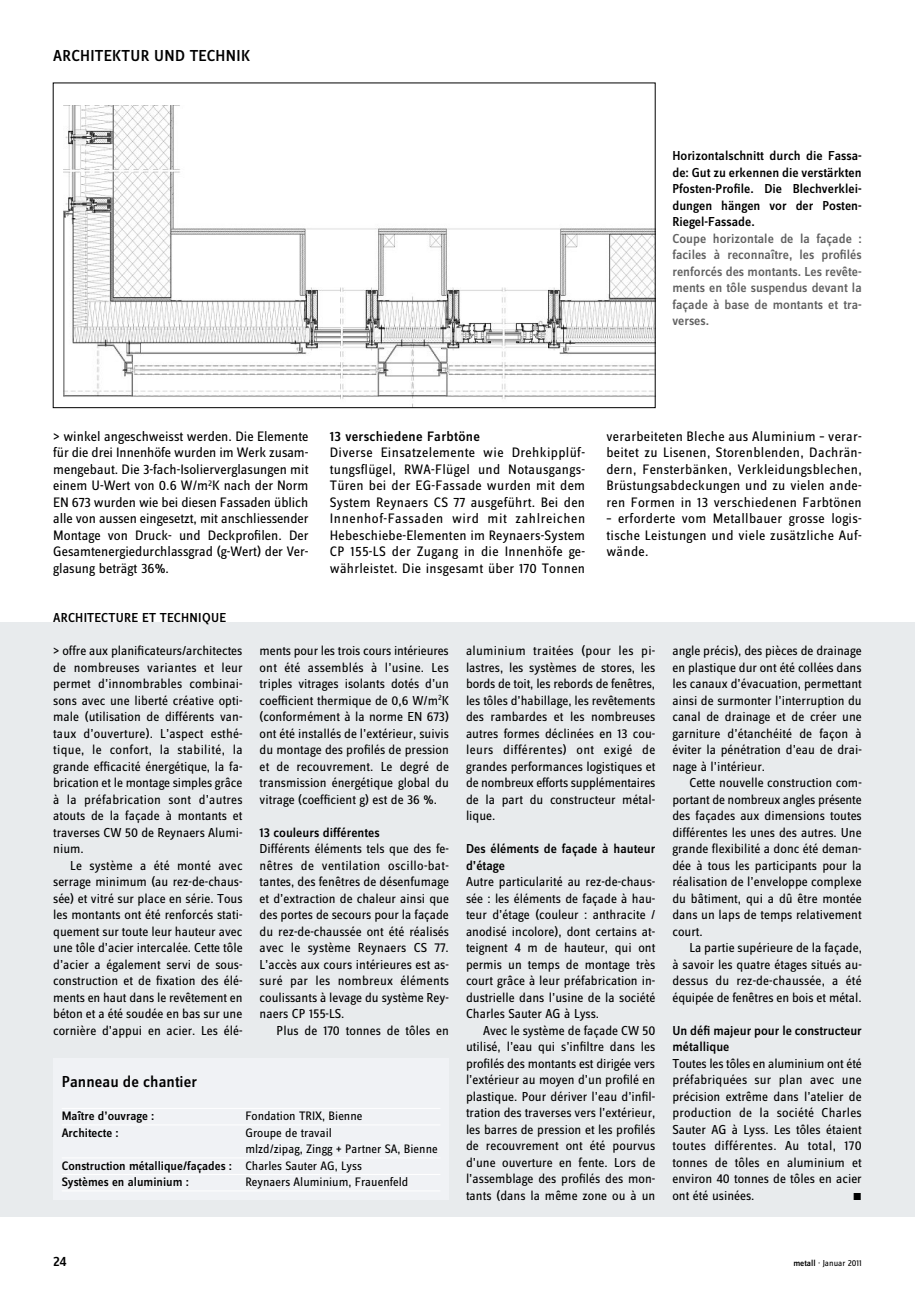
<style>
.page{position:relative;width:915px;height:1293px;background:#fff}
.page>*{position:absolute;margin:0;border:0;box-sizing:border-box;transform-origin:0 0}
.t1{font:16.5px "Zine Sans Dis Medium Roman OV COZLAA";letter-spacing:.02em;color:#000}
.t2{font:14.25px/16.5px "Zine Sans Dis Regular Roman OV IOZLAA";letter-spacing:.02em;color:#000;text-align:justify}
.t3{font:14.25px "Zine Sans Dis Medium Roman OV COZLAA";letter-spacing:.02em;color:#000}
.t4{font:13.5px/16.5px "Zine Sans Dis Regular Roman OV IOZLAA";color:#000;text-align:justify}
.t5{font:13.5px/16.5px "Zine Sans Dis Medium Roman OV COZLAA";color:#000}
.t6{font:13.5px/16.5px "Zine Sans Dis Medium Roman OV COZLAA";color:#626262;text-align:justify}
.t7{font:13.5px "Zine Sans Dis Medium Roman OV COZLAA";letter-spacing:.02em;color:#000}
.t8{font:12.75px/16.5px "Zine Sans Dis Medium Roman OV COZLAA";color:#000}
.t9{font:12.75px/16.5px "Zine Sans Dis Regular Roman OV IOZLAA";color:#000}
.t10{font:10.5px "Zine Sans Dis Regular Roman Exp OV MOZLAA";color:#000}
.t11{font:9px "Zine Sans Dis Regular Roman OV IOZLAA";color:#000}
.s1{font-family:"Zine Sans Dis Regular Roman OV IOZLAA"}
.s2{font-family:"Zine Sans Dis Medium Roman OV COZLAA"}
</style>
<div class="page">
<div style="left:0;top:622px;width:914px;height:594px;background:#e8ebed"></div>
<div style="left:53px;top:1058px;width:396px;height:142px;background:#f0f2f5"></div>
<hr style="left:62px;top:1108px;width:378px;height:1px;background:#fff">
<hr style="left:62px;top:1124px;width:378px;height:1px;background:#fff">
<hr style="left:62px;top:1157px;width:378px;height:1px;background:#fff">
<hr style="left:62px;top:1174px;width:378px;height:1px;background:#fff">
<hr style="left:62px;top:1190px;width:378px;height:1px;background:#fff">
<img style="left:64px;top:105px;width:589px;height:301px">
<p class="t1" style="left:53px;top:46px;width:198px">architektur und technik</p>
<p class="t5" style="left:672px;top:147px;width:191px;text-align:justify">horizontalschnitt durch die fassa&shy;de: gut zu erkennen die verstärkten pfosten-profile. die blechverklei&shy;dungen hängen vor der posten&shy;riegel-fassade.</p>
<p class="t6" style="left:672px;top:230px;width:191px">coupe horizontale de la façade : faciles à reconnaître, les profilés renforcés des montants. les revête&shy;ments en tôle suspendus devant la façade à base de montants et tra&shy;verses.</p>
<p class="t2" style="left:53px;top:428px;width:257px">&gt; winkel angeschweisst werden. Die Elemente für die drei Innenhöfe wurden im Werk zusam&shy;mengebaut. Die 3-fach-Isolierverglasungen mit einem U-Wert von 0.6 W/m<sup>2</sup>K nach der Norm EN 673 wurden wie bei diesen Fassaden üblich alle von aussen eingesetzt, mit anschliessender Montage von Druck- und Deckprofilen. Der Gesamtenergiedurchlassgrad (g-Wert) der Ver&shy;glasung beträgt 36%.</p>
<p class="t3" style="left:330px;top:427px;width:152px">13 verschiedene farbtöne</p>
<p class="t2" style="left:330px;top:444px;width:257px">Diverse Einsatzelemente wie Drehkipplüf&shy;tungsflügel, RWA-Flügel und Notausgangs-Türen bei der EG-Fassade wurden mit dem System Reynaers CS 77 ausgeführt. Bei den Innenhof-Fassaden wird mit zahlreichen Hebeschiebe-Elementen im Reynaers-System CP 155-LS der Zugang in die Innenhöfe ge&shy;währleistet. Die insgesamt über 170 Tonnen</p>
<p class="t7" style="left:53px;top:610px;width:174px">architecture et technique</p>
<p class="t2" style="left:606px;top:428px;width:257px">verarbeiteten Bleche aus Aluminium – verar&shy;beitet zu Lisenen, Storenblenden, Dachrän&shy;dern, Fensterbänken, Verkleidungsblechen, Brüstungsabdeckungen und zu vielen ande&shy;ren Formen in 13 verschiedenen Farbtönen</p>
<p class="t2" style="left:606px;top:510px;width:257px">– erforderte vom Metallbauer grosse logis&shy;tische Leistungen und viele zusätzliche Auf&shy;wände.</p>
<p class="t4" style="left:53px;top:642px;width:191px">&gt; offre aux planificateurs/architectes de nombreuses variantes et leur permet d’innombrables combinai&shy;sons avec une liberté créative opti&shy;male (utilisation de différents van&shy;taux d’ouverture). L’aspect esthé&shy;tique, le confort, la stabilité, la grande efficacité énergétique, la fa&shy;brication et le montage simples grâce à la préfabrication sont d’autres atouts de la façade à montants et traverses CW 50 de Reynaers Alumi&shy;nium.</p>
<p class="t4" style="left:53px;top:857px;width:191px;text-indent:17px">Le système a été monté avec serrage minimum (au rez-de-chaus&shy;sée) et vitré sur place en série. Tous les montants ont été renforcés stati&shy;quement sur toute leur hauteur avec une tôle d’acier intercalée. Cette tôle d’acier a également servi de sous&shy;construction et de fixation des élé&shy;ments en haut dans le revêtement en béton et a été soudée en bas sur une cornière d’appui en acier. Les élé-</p>
<p class="t4" style="left:259px;top:642px;width:191px">ments pour les trois cours intérieures ont été assemblés à l’usine. Les triples vitrages isolants dotés d’un coefficient thermique de 0,6 W/m<sup>2</sup>K (conformément à la norme EN 673) ont été installés de l’extérieur, suivis du montage des profilés de pression et de recouvrement. Le degré de transmission énergétique global du vitrage (coefficient g) est de 36 %.</p>
<p class="t5" style="left:259px;top:824px;width:122px">13 couleurs différentes</p>
<p class="t4" style="left:259px;top:840px;width:191px">Différents éléments tels que des fe&shy;nêtres de ventilation oscillo-bat&shy;tantes, des fenêtres de désenfumage et d’extraction de chaleur ainsi que des portes de secours pour la façade du rez-de-chaussée ont été réalisés avec le système Reynaers CS 77.<br>L’accès aux cours intérieures est as&shy;suré par les nombreux éléments coulissants à levage du système Rey&shy;naers CP 155-LS.</p>
<p class="t4" style="left:276px;top:1022px;width:174px">Plus de 170 tonnes de tôles en</p>
<p class="t1" style="left:62px;top:1072px;width:137px">panneau de chantier</p>
<p class="t8" style="left:62px;top:1107px;width:94px">maître d’ouvrage :</p>
<p class="t9" style="left:245px;top:1107px;width:119px">Fondation TRIX, Bienne</p>
<p class="t8" style="left:62px;top:1124px;width:59px">architecte :</p>
<p class="t9" style="left:245px;top:1124px;width:194px">Groupe de travail<br>mlzd/zipag, Zingg + Partner SA, Bienne</p>
<p class="t8" style="left:62px;top:1157px;width:301px">construction métallique/façades : <span class="s1">Charles Sauter AG, Lyss </span>systèmes en aluminium :</p>
<p class="t9" style="left:245px;top:1173px;width:164px">Reynaers Aluminium, Frauenfeld</p>
<p class="t4" style="left:466px;top:642px;width:191px">aluminium traitées (pour les pi&shy;lastres, les systèmes de stores, les bords de toit, les rebords de fenêtres, les tôles d’habillage, les revêtements des rambardes et les nombreuses autres formes déclinées en 13 cou&shy;leurs différentes) ont exigé de grandes performances logistiques et de nombreux efforts supplémentaires de la part du constructeur métal&shy;lique.</p>
<p class="t5" style="left:466px;top:840px;width:191px">des éléments de façade à hauteur d’étage</p>
<p class="t4" style="left:466px;top:873px;width:191px">Autre particularité au rez-de-chaus&shy;sée : les éléments de façade à hau&shy;teur d’étage (couleur : anthracite / anodisé incolore), dont certains at&shy;teignent 4 m de hauteur, qui ont permis un temps de montage très court grâce à leur préfabrication in&shy;dustrielle dans l’usine de la société Charles Sauter AG à Lyss.</p>
<p class="t4" style="left:466px;top:1022px;width:191px;text-indent:17px">Avec le système de façade CW 50 utilisé, l’eau qui s’infiltre dans les profilés des montants est dirigée vers l’extérieur au moyen d’un profilé en plastique. Pour dériver l’eau d’infil&shy;tration des traverses vers l’extérieur, les barres de pression et les profilés de recouvrement ont été pourvus d’une ouverture en fente. Lors de l’assemblage des profilés des mon&shy;tants (dans la même zone ou à un</p>
<p class="t4" style="left:672px;top:642px;width:191px">angle précis), des pièces de drainage en plastique dur ont été collées dans les canaux d’évacuation, permettant ainsi de surmonter l’interruption du canal de drainage et de créer une garniture d’étanchéité de façon à éviter la pénétration d’eau de drai&shy;nage à l’intérieur.</p>
<p class="t4" style="left:672px;top:774px;width:191px;text-indent:17px">Cette nouvelle construction com&shy;portant de nombreux angles présente des façades aux dimensions toutes différentes les unes des autres. Une grande flexibilité a donc été deman&shy;dée à tous les participants pour la réalisation de l’enveloppe complexe du bâtiment, qui a dû être montée dans un laps de temps relativement court.</p>
<p class="t4" style="left:672px;top:939px;width:191px;text-indent:17px">La partie supérieure de la façade, à savoir les quatre étages situés au&shy;dessus du rez-de-chaussée, a été équipée de fenêtres en bois et métal.</p>
<p class="t5" style="left:672px;top:1022px;width:191px">un défi majeur pour le constructeur métallique</p>
<p class="t4" style="left:672px;top:1055px;width:191px">Toutes les tôles en aluminium ont été préfabriquées sur plan avec une précision extrême dans l’atelier de production de la société Charles Sauter AG à Lyss. Les tôles étaient toutes différentes. Au total, 170 tonnes de tôles en aluminium et environ 40 tonnes de tôles en acier ont été usinées.</p>
<p class="t10" style="left:852px;top:1191px;width:11px">m</p>
<p class="t3" style="left:53px;top:1252px;width:15px">24</p>
<p class="t11" style="left:793px;top:1257px;width:70px"><span class="s2">metall</span> · Januar 2011</p>
</div>
